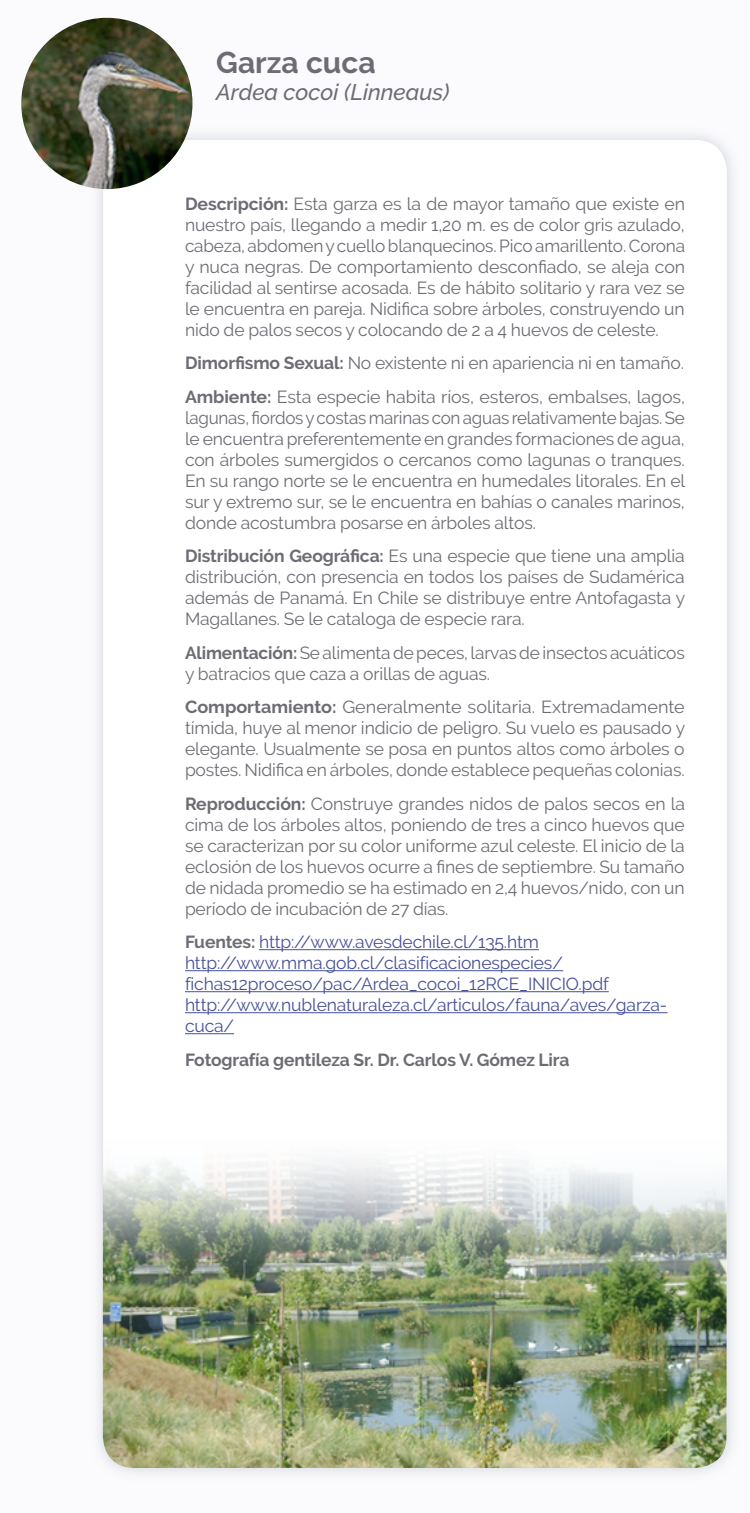
<style>
.page{position:relative;width:750px;height:1513px;background:#fff}
.page>*{position:absolute;margin:0;border:0;box-sizing:border-box;transform-origin:0 0}
.t1{font:700 30px "Raleway";color:#6c6c74}
.t2{font:italic 500 22.5px "Raleway";color:#6c6c74}
.t3{font:17.5px/21px "Raleway";letter-spacing:-.01em;color:#6c6c74;text-align:justify}
.t4{font:17.5px/21px "Raleway";letter-spacing:-.01em;color:#465097}
.t5{font:700 17.5px "Raleway";letter-spacing:-.005em;color:#6c6c74}
.s1{font-weight:700}
.s2{font-weight:700;color:#6c6c74}
</style>
<div class="page">
<div style="left:1px;top:0;width:748px;height:1512px;background:#fbfbfd"></div>
<div style="left:89px;top:126px;width:652px;height:1356px;background:linear-gradient(to right,#f2f3f6,#f2f3f6)"></div>
<div style="left:103px;top:140px;width:624px;height:1328px;background:#fff;border-radius:31px"></div>
<img style="left:21px;top:18px;width:171px;height:171px;border-radius:86px">
<img style="left:103px;top:1159px;width:624px;height:309px">
<hr style="left:259px;top:949px;width:280px;height:1px;background:#465097">
<hr style="left:185px;top:970px;width:378px;height:1px;background:#465097">
<hr style="left:185px;top:991px;width:424px;height:1px;background:#465097">
<hr style="left:185px;top:1012px;width:483px;height:1px;background:#465097">
<hr style="left:185px;top:1033px;width:49px;height:1px;background:#465097">
<h1 class="t1" style="left:216px;top:46px;width:161px">Garza cuca</h1>
<p class="t2" style="left:216px;top:79px;width:235px">Ardea cocoi (Linneaus)</p>
<p class="t3" style="left:185px;top:193px;width:502px"><span class="s1">Descripción:</span> Esta garza es la de mayor tamaño que existe en nuestro país, llegando a medir 1,20 m. es de color gris azulado, cabeza, abdomen y cuello blanquecinos. Pico amarillento. Corona y nuca negras. De comportamiento desconfiado, se aleja con facilidad al sentirse acosada. Es de hábito solitario y rara vez se le encuentra en pareja. Nidifica sobre árboles, construyendo un nido de palos secos y colocando de 2 a 4 huevos de celeste.</p>
<p class="t3" style="left:185px;top:346px;width:502px;line-height:33.5px"><span class="s1">Dimorfismo Sexual:</span> No existente ni en apariencia ni en tamaño.<br><span class="s1">Ambiente:</span> Esta especie habita ríos, esteros, embalses, lagos,</p>
<p class="t3" style="left:185px;top:407px;width:502px">lagunas, fiordos y costas marinas con aguas relativamente bajas. Se le encuentra preferentemente en grandes formaciones de agua, con árboles sumergidos o cercanos como lagunas o tranques.<br>En su rango norte se le encuentra en humedales litorales. En el sur y extremo sur, se le encuentra en bahías o canales marinos, donde acostumbra posarse en árboles altos.</p>
<p class="t3" style="left:185px;top:545px;width:502px"><span class="s1">Distribución Geográfica:</span> Es una especie que tiene una amplia distribución, con presencia en todos los países de Sudamérica además de Panamá. En Chile se distribuye entre Antofagasta y Magallanes. Se le cataloga de especie rara.</p>
<p class="t3" style="left:185px;top:642px;width:501px"><span class="s1">Alimentación:</span> Se alimenta de peces, larvas de insectos acuáticos y batracios que caza a orillas de aguas.</p>
<p class="t3" style="left:185px;top:696px;width:502px"><span class="s1">Comportamiento:</span> Generalmente solitaria. Extremadamente tímida, huye al menor indicio de peligro. Su vuelo es pausado y elegante. Usualmente se posa en puntos altos como árboles o postes. Nidifica en árboles, donde establece pequeñas colonias.</p>
<p class="t3" style="left:185px;top:793px;width:501px"><span class="s1">Reproducción:</span> Construye grandes nidos de palos secos en la cima de los árboles altos, poniendo de tres a cinco huevos que se caracterizan por su color uniforme azul celeste. El inicio de la eclosión de los huevos ocurre a fines de septiembre. Su tamaño de nidada promedio se ha estimado en 2,4 huevos/nido, con un período de incubación de 27 días.</p>
<p class="t4" style="left:185px;top:931px;width:484px"><span class="s2">Fuentes:</span> http://www.avesdechile.cl/135.htm http://www.mma.gob.cl/clasificacionespecies/ fichas12proceso/pac/Ardea_cocoi_12RCE_INICIO.pdf http://www.nublenaturaleza.cl/articulos/fauna/aves/garza&shy;cuca/</p>
<p class="t5" style="left:185px;top:1049px;width:386px">Fotografía gentileza Sr. Dr. Carlos V. Gómez Lira</p>
</div>
